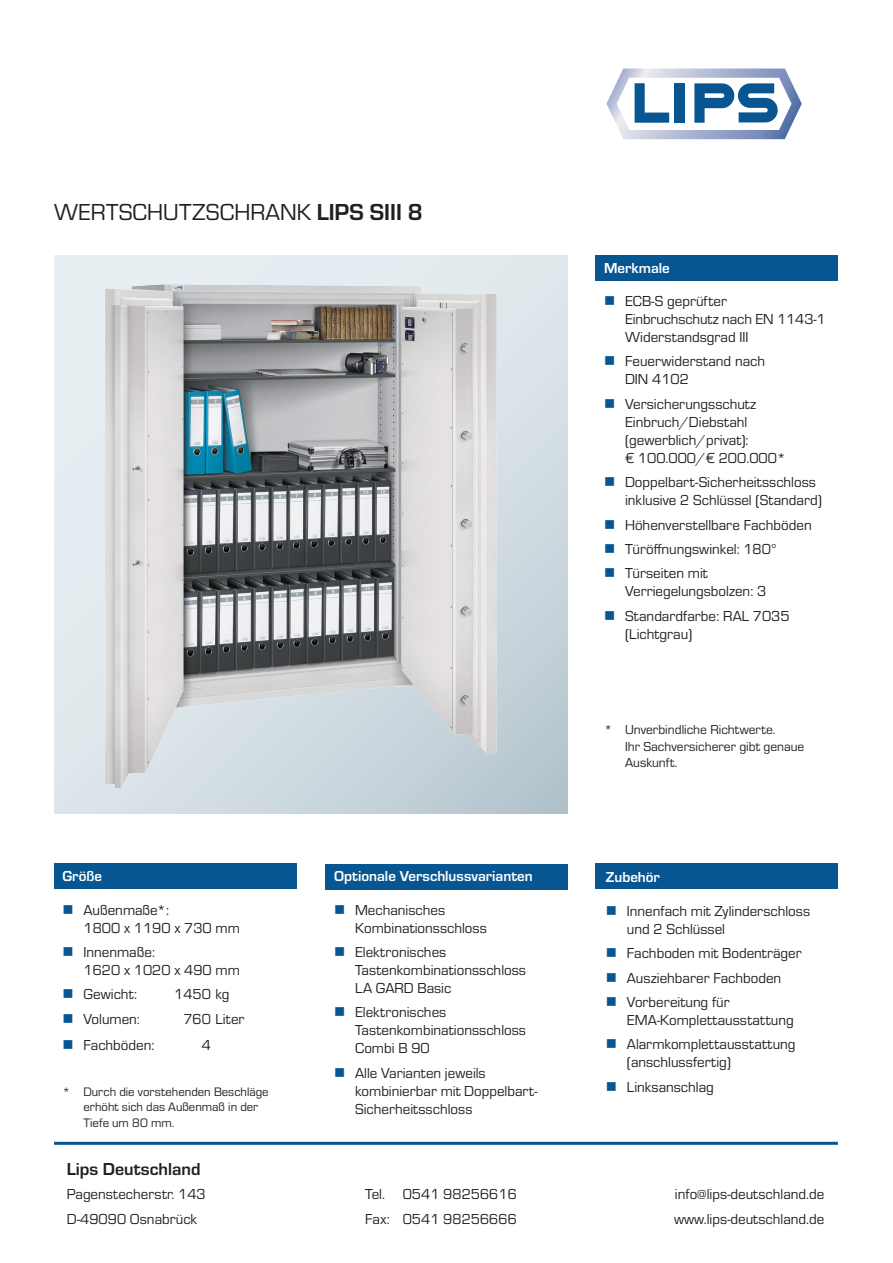
<style>
.page{position:relative;width:893px;height:1263px;background:#fff}
.page>*{position:absolute;margin:0;border:0;box-sizing:border-box;transform-origin:0 0}
.t1{font:24px "Eurostile";color:#231f20}
.t2{font:700 18px "Eurostile";color:#231f20}
.t3{font:15px/18px "Eurostile";color:#231f20}
.t4{font:700 15px "Eurostile";color:#fff}
.t5{font:13.5px/16.2px "Eurostile";color:#231f20}
.t6{font:12.75px/15.3px "Eurostile";color:#231f20}
.s1{font-weight:700}
.s2{color:#075591}
</style>
<div class="page">
<svg style="left:54px;top:255px;width:513px;height:558px;background:#d3dde4"></svg>
<div style="left:54px;top:863px;width:242px;height:26px;background:#075591"></div>
<svg style="left:606px;top:69px;width:196px;height:70px"></svg>
<hr style="left:54px;top:1142px;width:784px;height:3px;background:#075591">
<div style="left:595px;top:255px;width:243px;height:26px;background:#075591"></div>
<div style="left:326px;top:864px;width:242px;height:25px;background:#075591"></div>
<div style="left:595px;top:863px;width:243px;height:26px;background:#075591"></div>
<img style="left:54px;top:260px;width:513px;height:545px">
<h1 class="t1" style="left:54px;top:196px;width:370px">WERTSCHUTZSCHRANK <span class="s1">LIPS SIII 8</span></h1>
<p class="t4" style="left:63px;top:865px;width:41px">Größe</p>
<p class="t3" style="left:84px;top:900px;width:158px;text-indent:-21px"><span class="s2">■</span> Außenmaße*:<br>1800 x 1190 x 730 mm</p>
<p class="t3" style="left:84px;top:942px;width:158px;text-indent:-21px"><span class="s2">■</span> Innenmaße:<br>1620 x 1020 x 490 mm</p>
<p class="t3" style="left:63px;top:985px;width:76px"><span class="s2">■</span> Gewicht:</p>
<p class="t3" style="left:174px;top:985px;width:57px">1450 kg</p>
<p class="t3" style="left:63px;top:1009px;width:79px"><span class="s2">■</span> Volumen:</p>
<p class="t3" style="left:183px;top:1009px;width:62px">760 Liter</p>
<p class="t3" style="left:63px;top:1035px;width:93px"><span class="s2">■</span> Fachböden:</p>
<p class="t3" style="left:202px;top:1035px;width:11px">4</p>
<p class="t6" style="left:84px;top:1083px;width:187px;text-indent:-21px">* Durch die vorstehenden Beschläge erhöht sich das Außenmaß in der<br>Tiefe um 80 mm.</p>
<p class="t4" style="left:334px;top:865px;width:200px">Optionale Verschlussvarianten</p>
<p class="t3" style="left:355px;top:900px;width:133px;text-indent:-21px"><span class="s2">■</span> Mechanisches<br>Kombinationsschloss</p>
<p class="t3" style="left:355px;top:942px;width:172px;text-indent:-21px"><span class="s2">■</span> Elektronisches<br>Tastenkombinationsschloss<br>LA GARD Basic</p>
<p class="t3" style="left:355px;top:1003px;width:172px;text-indent:-21px"><span class="s2">■</span> Elektronisches<br>Tastenkombinationsschloss<br>Combi B 90</p>
<p class="t3" style="left:355px;top:1063px;width:184px;text-indent:-21px"><span class="s2">■</span> Alle Varianten jeweils kombinierbar mit Doppelbart-<br>Sicherheitsschloss</p>
<p class="t4" style="left:604px;top:257px;width:67px">Merkmale</p>
<p class="t3" style="left:625px;top:291px;width:202px;text-indent:-21px"><span class="s2">■</span> ECB-S geprüfter<br>Einbruchschutz nach EN 1143-1<br>Widerstandsgrad III</p>
<p class="t3" style="left:625px;top:352px;width:142px;text-indent:-21px"><span class="s2">■</span> Feuerwiderstand nach<br>DIN 4102</p>
<p class="t3" style="left:625px;top:394px;width:163px;text-indent:-21px"><span class="s2">■</span> Versicherungsschutz<br>Einbruch/Diebstahl (gewerblich/privat):<br>€ 100.000/€ 200.000*</p>
<p class="t3" style="left:625px;top:472px;width:198px;text-indent:-21px"><span class="s2">■</span> Doppelbart-Sicherheitsschloss inklusive 2 Schlüssel (Standard)</p>
<p class="t3" style="left:604px;top:515px;width:209px"><span class="s2">■</span> Höhenverstellbare Fachböden</p>
<p class="t3" style="left:604px;top:539px;width:174px"><span class="s2">■</span> Türöffnungswinkel: 180°</p>
<p class="t3" style="left:625px;top:564px;width:143px;text-indent:-21px"><span class="s2">■</span> Türseiten mit<br>Verriegelungsbolzen: 3</p>
<p class="t3" style="left:625px;top:606px;width:166px;text-indent:-21px"><span class="s2">■</span> Standardfarbe: RAL 7035 (Lichtgrau)</p>
<p class="t5" style="left:625px;top:721px;width:181px;text-indent:-21px">* Unverbindliche Richtwerte.<br>Ihr Sachversicherer gibt genaue<br>Auskunft.</p>
<p class="t4" style="left:606px;top:867px;width:56px">Zubehör</p>
<p class="t3" style="left:627px;top:901px;width:185px;text-indent:-21px"><span class="s2">■</span> Innenfach mit Zylinderschloss und 2 Schlüssel</p>
<p class="t3" style="left:606px;top:943px;width:197px"><span class="s2">■</span> Fachboden mit Bodenträger</p>
<p class="t3" style="left:606px;top:968px;width:177px"><span class="s2">■</span> Ausziehbarer Fachboden</p>
<p class="t3" style="left:627px;top:992px;width:168px;text-indent:-21px"><span class="s2">■</span> Vorbereitung für<br>EMA-Komplettausstattung</p>
<p class="t3" style="left:627px;top:1035px;width:170px;text-indent:-21px"><span class="s2">■</span> Alarmkomplettausstattung (anschlussfertig)</p>
<p class="t3" style="left:606px;top:1077px;width:109px"><span class="s2">■</span> Linksanschlag</p>
<p class="t2" style="left:67px;top:1156px;width:135px">Lips Deutschland</p>
<p class="t3" style="left:67px;top:1185px;width:140px">Pagenstecherstr. 143</p>
<p class="t3" style="left:365px;top:1185px;width:153px">Tel. 0541 98256616</p>
<p class="t3" style="left:675px;top:1185px;width:151px">info@lips-deutschland.de</p>
<p class="t3" style="left:67px;top:1209px;width:132px">D-49090 Osnabrück</p>
<p class="t3" style="left:365px;top:1209px;width:153px">Fax: 0541 98256666</p>
<p class="t3" style="left:674px;top:1209px;width:152px">www.lips-deutschland.de</p>
</div>
